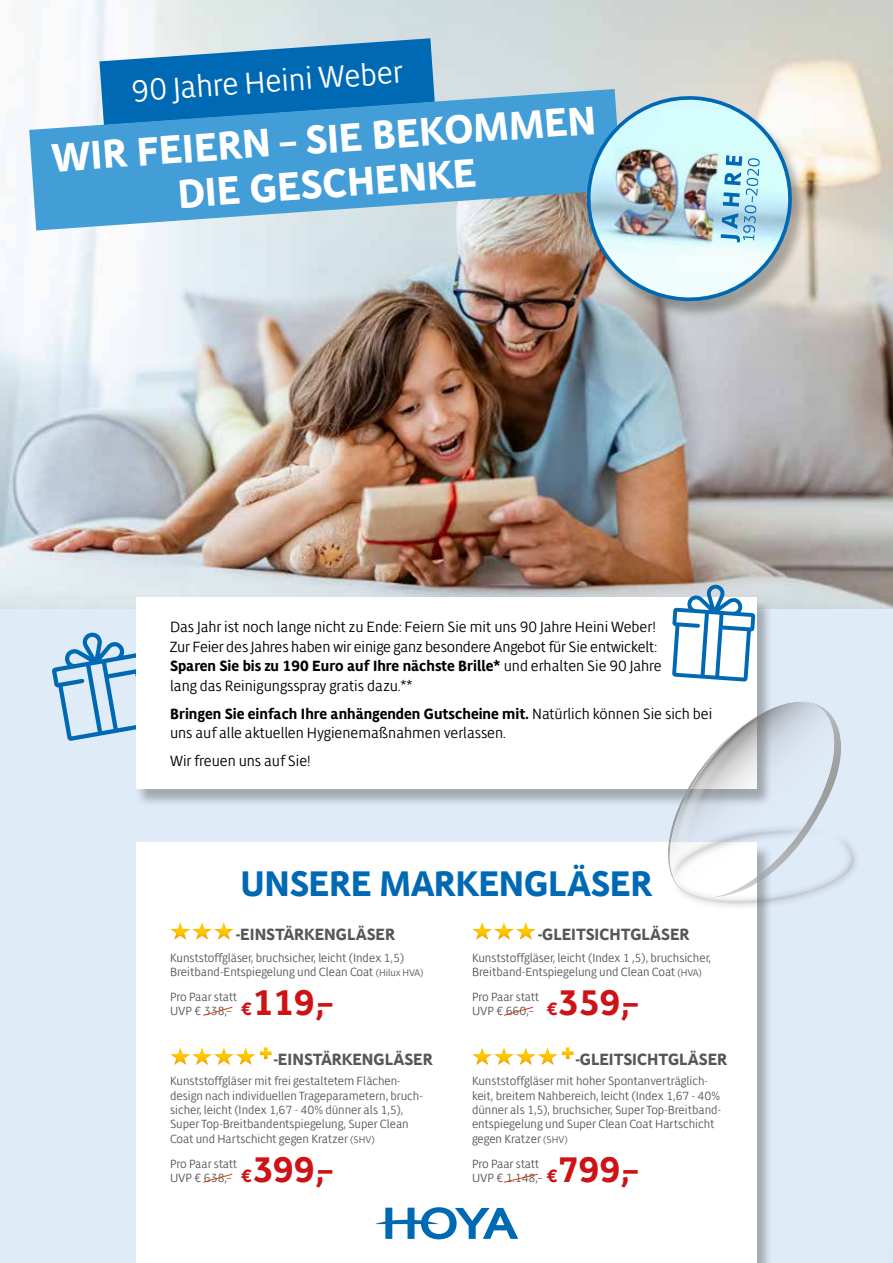
<style>
.page{position:relative;width:893px;height:1263px;background:#e0ebf8}
.page>*{position:absolute;margin:0;border:0;box-sizing:border-box;transform-origin:0 0}
.t1{font:700 40.5px/44.5px "Migration Sans ITC Std";color:#fff;text-align:center}
.t2{font:700 36px "Migration Sans ITC Std";color:#cd1316}
.t3{font:700 36px "Migration Sans ITC Std";letter-spacing:-.005em;color:#0069b4}
.t4{font:300 30.75px "Migration Sans ITC Std";color:#fff}
.t5{font:700 16.5px "Migration Sans ITC Std";color:#565656}
.t6{font:300 15px/19.5px "Migration Sans ITC Std";color:#000}
.t7{font:300 12px/14.4px "Migration Sans ITC Std";color:#565656}
.s1{font-weight:700}
.s2{font-size:9.75px}
.s3{font-size:18px}
</style>
<div class="page">
<div style="left:135px;top:844px;width:638px;height:419px;background:#000;opacity:.28"></div>
<div style="left:136px;top:842px;width:621px;height:421px;background:#fff"></div>
<svg style="left:52px;top:632px;width:83px;height:109px"></svg>
<img style="left:0;top:0;width:893px;height:608px">
<div style="left:135px;top:600px;width:638px;height:207px;background:#000;opacity:.28"></div>
<div style="left:136px;top:597px;width:621px;height:192px;background:#fff"></div>
<svg style="left:672px;top:584px;width:83px;height:98px"></svg>
<img style="left:711px;top:851px;width:145px;height:62px">
<svg style="left:668px;top:701px;width:186px;height:203px"></svg>
<svg style="left:99px;top:38px;width:336px;height:51px;background:#3788c1"></svg>
<svg style="left:29px;top:89px;width:593px;height:142px;background:#58a3d4"></svg>
<div style="left:586px;top:98px;width:222px;height:222px;background:#000;opacity:.28"></div>
<img style="left:581px;top:90px;width:216px;height:213px">
<svg style="left:375px;top:1207px;width:143px;height:32px"></svg>
<svg style="left:472px;top:1047px;width:86px;height:18px"></svg>
<div style="left:559px;top:1045px;width:15px;height:15px;background:#f7a600;opacity:.45"></div>
<svg style="left:170px;top:1047px;width:86px;height:18px"></svg>
<div style="left:257px;top:1045px;width:15px;height:15px;background:#f7a600;opacity:.45"></div>
<svg style="left:192px;top:922px;width:42px;height:18px"></svg>
<div style="left:168px;top:921px;width:23px;height:19px;background:#f7a600;opacity:.45"></div>
<svg style="left:494px;top:922px;width:42px;height:18px"></svg>
<div style="left:470px;top:921px;width:23px;height:19px;background:#f7a600;opacity:.45"></div>
<svg style="left:203px;top:1006px;width:30px;height:10px"></svg>
<svg style="left:504px;top:1006px;width:30px;height:10px"></svg>
<svg style="left:504px;top:1173px;width:34px;height:10px"></svg>
<svg style="left:203px;top:1173px;width:30px;height:10px"></svg>
<h3 class="t4" style="left:130px;top:74px;width:273px;rotate:-4deg">90 Jahre Heini Weber</h3>
<h1 class="t1" style="left:50px;top:136px;width:547px;rotate:-4deg">WIR FEIERN – SIE BEKOMMEN<br>DIE GESCHENKE</h1>
<p class="t6" style="left:170px;top:618px;width:493px">Das Jahr ist noch lange nicht zu Ende: Feiern Sie mit uns 90 Jahre Heini Weber!<br>Zur Feier des Jahres haben wir einige ganz besondere Angebot für Sie entwickelt:<br><span class="s1">Sparen Sie bis zu 190 Euro auf Ihre nächste Brille*</span> und erhalten Sie 90 Jahre lang das Reinigungsspray gratis dazu.**</p>
<p class="t6" style="left:170px;top:704px;width:544px"><span class="s1">Bringen Sie einfach Ihre anhängenden Gutscheine mit.</span> Natürlich können Sie sich bei uns auf alle aktuellen Hygienemaßnahmen verlassen.</p>
<p class="t6" style="left:170px;top:752px;width:142px">Wir freuen uns auf Sie!</p>
<h2 class="t3" style="left:240px;top:862px;width:414px">UNSERE MARKENGLÄSER</h2>
<h3 class="t5" style="left:236px;top:925px;width:161px">-EINSTÄRKENGLÄSER</h3>
<h3 class="t5" style="left:538px;top:925px;width:153px">-GLEITSICHTGLÄSER</h3>
<p class="t7" style="left:170px;top:951px;width:255px">Kunststoffgläser, bruchsicher, leicht (Index 1‚5)<br>Breitband-Entspiegelung und Clean Coat <span class="s2">(Hilux HVA)</span></p>
<p class="t7" style="left:472px;top:951px;width:240px">Kunststoffgläser, leicht (Index 1 ,5), bruchsicher,<br>Breitband-Entspiegelung und Clean Coat <span class="s2">(HVA)</span></p>
<h2 class="t2" style="left:241px;top:982px;width:93px"><span class="s3">€</span>119,–</h2>
<h2 class="t2" style="left:547px;top:982px;width:93px"><span class="s3">€</span>359,–</h2>
<p class="t7" style="left:170px;top:990px;width:69px">Pro Paar statt<br>UVP € 338,–</p>
<p class="t7" style="left:472px;top:990px;width:69px">Pro Paar statt<br>UVP € 660,–</p>
<h3 class="t5" style="left:274px;top:1050px;width:161px">-EINSTÄRKENGLÄSER</h3>
<h3 class="t5" style="left:576px;top:1050px;width:153px">-GLEITSICHTGLÄSER</h3>
<p class="t7" style="left:170px;top:1074px;width:254px">Kunststoffgläser mit frei gestaltetem Flächen&shy;design nach individuellen Trageparametern, bruch&shy;sicher, leicht (Index 1,67 - 40% dünner als 1,5), Super Top-Breitbandentspiegelung, Super Clean Coat und Hartschicht gegen Kratzer <span class="s2">(SHV)</span></p>
<h2 class="t2" style="left:241px;top:1149px;width:93px"><span class="s3">€</span>399,–</h2>
<h2 class="t2" style="left:547px;top:1149px;width:93px"><span class="s3">€</span>799,–</h2>
<p class="t7" style="left:472px;top:1074px;width:251px">Kunststoffgläser mit hoher Spontanverträglich&shy;keit, breitem Nahbereich, leicht (Index 1,67 - 40% dünner als 1,5), bruchsicher, Super Top-Breitband&shy;entspiegelung und Super Clean Coat Hartschicht gegen Kratzer <span class="s2">(SHV)</span></p>
<p class="t7" style="left:170px;top:1157px;width:69px">Pro Paar statt<br>UVP € 638,–</p>
<p class="t7" style="left:472px;top:1157px;width:72px">Pro Paar statt<br>UVP € 1.148,–</p>
</div>
